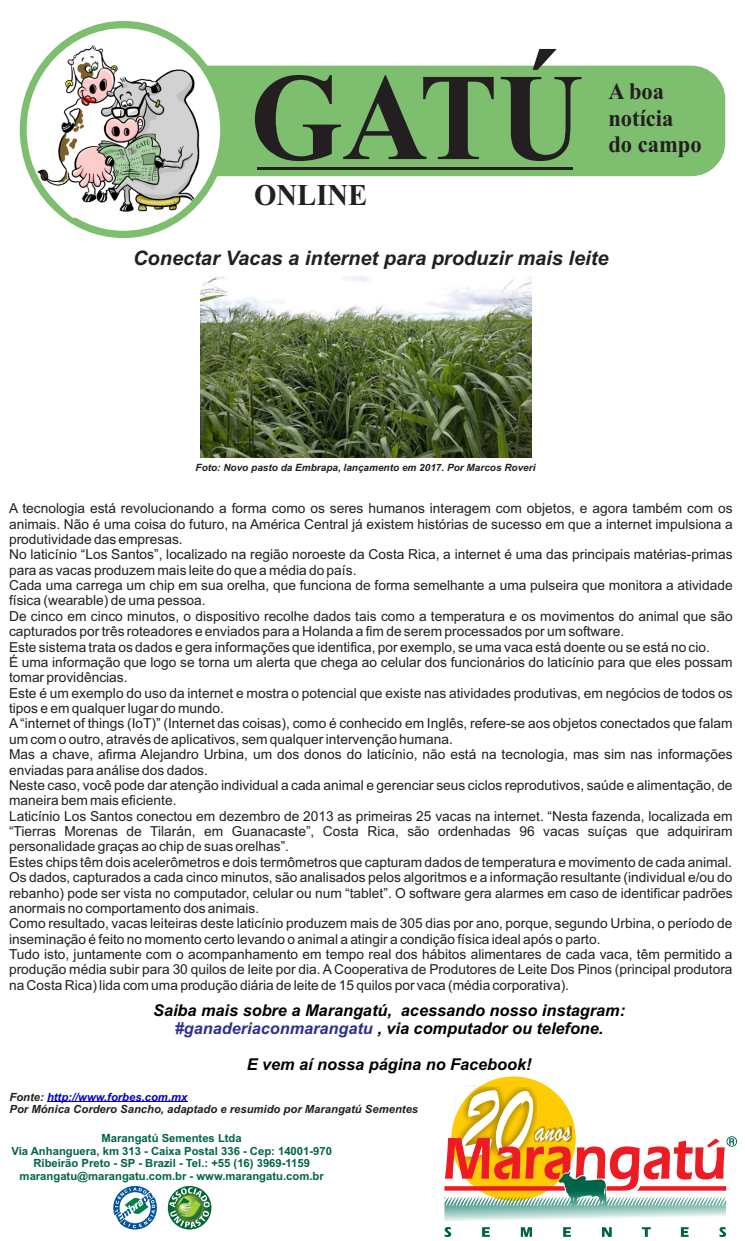
<style>
.page{position:relative;width:745px;height:1241px;background:#fff}
.page>*{position:absolute;margin:0;border:0;box-sizing:border-box;transform-origin:0 0}
.t1{font:700 123.88px "Times New Roman";color:#231f20;scale:.95 1}
.t2{font:107.75px "Brush Script";color:#fff;scale:.74 1}
.t3{font:35px "Brush Script";color:#fff;scale:.74 1}
.t4{font:700 30.12px "Times New Roman";color:#231f20;scale:.95 1}
.t5{font:700 23.62px/26.1px "Times New Roman";color:#231f20;scale:.95 1}
.t6{font:italic 700 20px "Arial";color:#231f20}
.t7{font:italic 700 16.25px/18.1px "Arial";color:#000;text-align:center}
.t8{font:13.75px/15.4px "Arial";color:#231f20}
.t9{font:700 11.25px/12.6px "Arial";color:#006349;text-align:center}
.t10{font:italic 700 11.25px/12.6px "Arial";color:#231f20}
.t11{font:italic 700 10px "Arial";color:#231f20}
.s1{color:#2e3092}
.s2{color:#0000c4}
</style>
<div class="page">
<div style="left:160px;top:66px;width:564px;height:110px;background:#7dbf6e;border-radius:34px"></div>
<hr style="left:257px;top:166px;width:316px;height:3px;background:#231f20">
<div style="left:20px;top:21px;width:207px;height:217px;background:#7dbf6e;border-radius:50%"></div>
<div style="left:27px;top:28px;width:193px;height:203px;background:#fff;border-radius:50%"></div>
<img style="left:32px;top:41px;width:183px;height:177px">
<svg style="left:113px;top:1185px;width:44px;height:44px"></svg>
<svg style="left:168px;top:1185px;width:43px;height:44px"></svg>
<svg style="left:169px;top:1187px;width:41px;height:40px"></svg>
<div style="left:451px;top:1076px;width:124px;height:124px;background:#ffcb04;border-radius:50%"></div>
<svg style="left:444px;top:1084px;width:292px;height:152px"></svg>
<hr style="left:47px;top:1101px;width:140px;height:1px;background:#0000c4">
<img style="left:200px;top:276px;width:331px;height:181px">
<h1 class="t1" style="left:250px;top:75px;width:352px">GATÚ</h1>
<h3 class="t4" style="left:254px;top:184px;width:121px">ONLINE</h3>
<h3 class="t5" style="left:608px;top:81px;width:100px">A boa notícia do campo</h3>
<h3 class="t6" style="left:133px;top:250px;width:476px">Conectar Vacas a internet para produzir mais leite</h3>
<p class="t11" style="left:195px;top:463px;width:341px">Foto: Novo pasto da Embrapa, lançamento em 2017. Por Marcos Roveri</p>
<p class="t8" style="left:9px;top:502px;width:724px">A tecnologia está revolucionando a forma como os seres humanos interagem com objetos, e agora também com os animais. Não é uma coisa do futuro, na América Central já existem histórias de sucesso em que a internet impulsiona a produtividade das empresas.<br>No laticínio “Los Santos”, localizado na região noroeste da Costa Rica, a internet é uma das principais matérias-primas para as vacas produzem mais leite do que a média do país.<br>Cada uma carrega um chip em sua orelha, que funciona de forma semelhante a uma pulseira que monitora a atividade física (wearable) de uma pessoa.<br>De cinco em cinco minutos, o dispositivo recolhe dados tais como a temperatura e os movimentos do animal que são capturados por três roteadores e enviados para a Holanda a fim de serem processados por um software.<br>Este sistema trata os dados e gera informações que identifica, por exemplo, se uma vaca está doente ou se está no cio.<br>É uma informação que logo se torna um alerta que chega ao celular dos funcionários do laticínio para que eles possam tomar providências.<br>Este é um exemplo do uso da internet e mostra o potencial que existe nas atividades produtivas, em negócios de todos os tipos e em qualquer lugar do mundo.<br>A“internet of things (IoT)” (Internet das coisas), como é conhecido em Inglês, refere-se aos objetos conectados que falam um com o outro, através de aplicativos, sem qualquer intervenção humana.<br>Mas a chave, afirma Alejandro Urbina, um dos donos do laticínio, não está na tecnologia, mas sim nas informações enviadas para análise dos dados.<br>Neste caso, você pode dar atenção individual a cada animal e gerenciar seus ciclos reprodutivos, saúde e alimentação, de maneira bem mais eficiente.<br>Laticínio Los Santos conectou em dezembro de 2013 as primeiras 25 vacas na internet. “Nesta fazenda, localizada em “Tierras Morenas de Tilarán, em Guanacaste”, Costa Rica, são ordenhadas 96 vacas suíças que adquiriram personalidade graças ao chip de suas orelhas”.<br>Estes chips têm dois acelerômetros e dois termômetros que capturam dados de temperatura e movimento de cada animal.<br>Os dados, capturados a cada cinco minutos, são analisados pelos algoritmos e a informação resultante (individual e/ou do rebanho) pode ser vista no computador, celular ou num “tablet”. O software gera alarmes em caso de identificar padrões anormais no comportamento dos animais.<br>Como resultado, vacas leiteiras deste laticínio produzem mais de 305 dias por ano, porque, segundo Urbina, o período de inseminação é feito no momento certo levando o animal a atingir a condição física ideal após o parto.<br>Tudo isto, juntamente com o acompanhamento em tempo real dos hábitos alimentares de cada vaca, têm permitido a produção média subir para 30 quilos de leite por dia. A Cooperativa de Produtores de Leite Dos Pinos (principal produtora na Costa Rica) lida com uma produção diária de leite de 15 quilos por vaca (média corporativa).</p>
<p class="t7" style="left:153px;top:1002px;width:473px">Saiba mais sobre a Marangatú, acessando nosso instagram: <span class="s1">#ganaderiaconmarangatu</span> , via computador ou telefone.</p>
<p class="t7" style="left:246px;top:1056px;width:286px">E vem aí nossa página no Facebook!</p>
<p class="t10" style="left:9px;top:1091px;width:410px">Fonte: <span class="s2">http://www.forbes.com.mx<br></span>Por Mónica Cordero Sancho, adaptado e resumido por Marangatú Sementes</p>
<h2 class="t2" style="left:460px;top:1091px;width:95px">20</h2>
<h3 class="t3" style="left:534px;top:1119px;width:50px">anos</h3>
<p class="t9" style="left:11px;top:1132px;width:322px">Marangatú Sementes Ltda<br>Via Anhanguera, km 313 - Caixa Postal 336 - Cep: 14001-970<br>Ribeirão Preto - SP - Brazil - Tel.: +55 (16) 3969-1159 marangatu@marangatu.com.br - www.marangatu.com.br</p>
</div>
